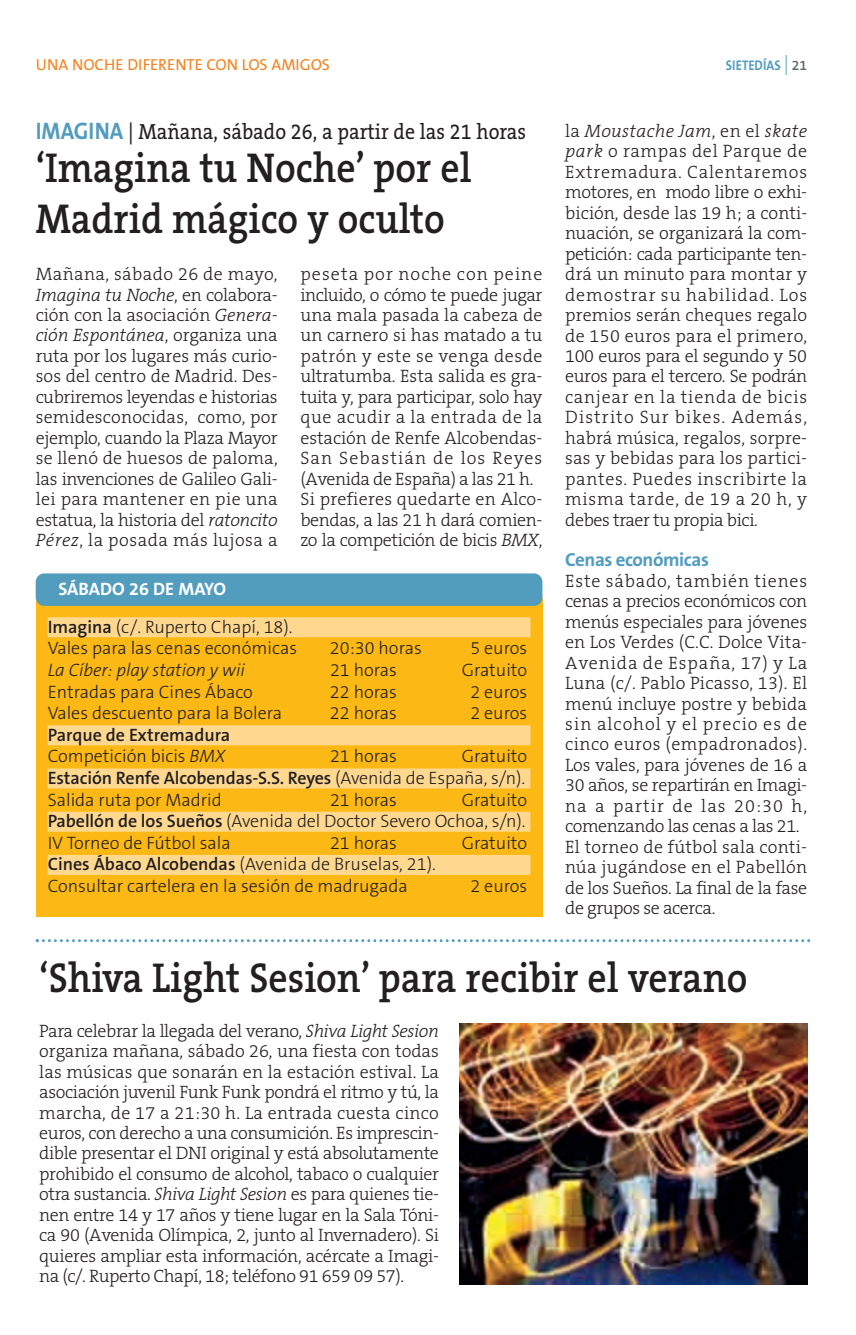
<style>
.page{position:relative;width:856px;height:1335px;background:#fff}
.page>*{position:absolute;margin:0;border:0;box-sizing:border-box;transform-origin:0 0}
.t1{font:600 42px/50.4px "The Serif B6";color:#231f20;scale:.9 1}
.t2{font:22px "The Serif B5 Plain";color:#231f20;scale:.9 1}
.t3{font:700 19px "The Sans B7";letter-spacing:-.02em;color:#529cbe}
.t4{font:300 18px/20.4px "The Serif B3";color:#231f20;text-align:justify}
.t5{font:300 18px/21.6px "The Sans B3";color:#231f20}
.t6{font:600 18px/21.6px "The Sans B6";color:#231f20}
.t7{font:italic 300 18px "The Sans B3";color:#231f20}
.t8{font:700 18px "The Sans B7";color:#fff}
.t9{font:16px "The Sans B5 Plain";color:#f58220}
.t10{font:700 14px "The Sans B7";color:#529cbe;scale:.9 1}
.s1{font-family:"The Sans B3";font-weight:300;font-size:20px}
.s2{font-family:"The Sans B6";font-weight:600;color:#5d6e65}
.s3{font-family:"The Sans B7";font-weight:700;font-size:24px;color:#529cbe}
.s4{font-style:italic}
.s5{font-family:"The Sans B6";font-weight:600}
.s6{font-family:"The Sans B3";font-weight:300}
.s7{font-family:"The Sans B3";font-weight:300;font-style:italic}
</style>
<div class="page">
<svg style="left:35px;top:573px;width:776px;height:712px"></svg>
<p class="t9" style="left:36px;top:58px;width:296px">UNA NOCHE DIFERENTE CON LOS AMIGOS</p>
<p class="t10" style="left:725px;top:59px;width:92px">SIETEDÍAS <span class="s1">|</span> <span class="s2">21</span></p>
<p class="t2" style="left:36px;top:122px;width:546px"><span class="s3">IMAGINA</span> | Mañana, sábado 26, a partir de las 21 horas</p>
<p class="t1" style="left:36px;top:146px;width:486px">‘Imagina tu Noche’ por el<br>Madrid mágico y oculto</p>
<p class="t4" style="left:36px;top:265px;width:243px">Mañana, sábado 26 de mayo, <span class="s4">Imagina tu Noche</span>, en colabora&shy;ción con la asociación <span class="s4">Genera&shy;ción Espontánea</span>, organiza una ruta por los lugares más curio&shy;sos del centro de Madrid. Des&shy;cubriremos leyendas e historias semidesconocidas, como, por ejemplo, cuando la Plaza Mayor se llenó de huesos de paloma, las invenciones de Galileo Gali&shy;lei para mantener en pie una estatua, la historia del <span class="s4">ratoncito Pérez</span>, la posada más lujosa a</p>
<p class="t4" style="left:300px;top:265px;width:243px;text-align:left">peseta por noche con peine incluido, o cómo te puede jugar una mala pasada la cabeza de un carnero si has matado a tu patrón y este se venga desde ultratumba. Esta salida es gra&shy;tuita y, para participar, solo hay que acudir a la entrada de la estación de Renfe Alcobendas-<br>San Sebastián de los Reyes (Avenida de España) a las 21 h.<br>Si prefieres quedarte en Alco&shy;bendas, a las 21 h dará comien&shy;zo la competición de bicis <span class="s4">BMX</span>,</p>
<p class="t8" style="left:58px;top:581px;width:169px">SÁBADO 26 DE MAYO</p>
<p class="t5" style="left:48px;top:617px;width:251px"><span class="s5">Imagina</span> (c/. Ruperto Chapí, 18).<br>Vales para las cenas económicas</p>
<p class="t5" style="left:330px;top:638px;width:93px">20:30 horas</p>
<p class="t5" style="left:470px;top:638px;width:58px">5 euros</p>
<p class="t7" style="left:48px;top:662px;width:199px">La Cíber: play station y wii</p>
<p class="t5" style="left:330px;top:660px;width:68px">21 horas</p>
<p class="t5" style="left:462px;top:660px;width:67px">Gratuito</p>
<p class="t5" style="left:48px;top:682px;width:207px">Entradas para Cines Ábaco</p>
<p class="t5" style="left:330px;top:682px;width:68px">22 horas</p>
<p class="t5" style="left:470px;top:682px;width:58px">2 euros</p>
<p class="t5" style="left:48px;top:703px;width:236px">Vales descuento para la Bolera</p>
<p class="t5" style="left:330px;top:703px;width:68px">22 horas</p>
<p class="t5" style="left:470px;top:703px;width:58px">2 euros</p>
<p class="t6" style="left:48px;top:725px;width:184px">Parque de Extremadura<br><span class="s6">Competición bicis</span> <span class="s7">BMX</span></p>
<p class="t5" style="left:330px;top:746px;width:68px">21 horas</p>
<p class="t5" style="left:48px;top:746px;width:481px;text-indent:414px">Gratuito<br><span class="s5">Estación Renfe Alcobendas-S.S. Reyes</span> (Avenida de España, s/n).<br>Salida ruta por Madrid</p>
<p class="t5" style="left:330px;top:790px;width:68px">21 horas</p>
<p class="t5" style="left:48px;top:790px;width:481px;text-align:justify;text-indent:414px">Gratuito <span class="s5">Pabellón de los Sueños</span> (Avenida del Doctor Severo Ochoa, s/n).<br>IV Torneo de Fútbol sala</p>
<p class="t5" style="left:330px;top:833px;width:68px">21 horas</p>
<p class="t5" style="left:462px;top:833px;width:67px">Gratuito</p>
<p class="t5" style="left:48px;top:854px;width:389px"><span class="s5">Cines Ábaco Alcobendas</span> (Avenida de Bruselas, 21).<br>Consultar cartelera en la sesión de madrugada</p>
<p class="t5" style="left:470px;top:876px;width:58px">2 euros</p>
<p class="t4" style="left:565px;top:122px;width:243px">la <span class="s4">Moustache Jam</span>, en el <span class="s4">skate park</span> o rampas del Parque de Extremadura. Calentaremos motores, en modo libre o exhi&shy;bición, desde las 19 h; a conti&shy;nuación, se organizará la com&shy;petición: cada participante ten&shy;drá un minuto para montar y demostrar su habilidad. Los premios serán cheques regalo de 150 euros para el primero, 100 euros para el segundo y 50 euros para el tercero. Se podrán canjear en la tienda de bicis Distrito Sur bikes. Además, habrá música, regalos, sorpre&shy;sas y bebidas para los partici&shy;pantes. Puedes inscribirte la misma tarde, de 19 a 20 h, y debes traer tu propia bici.</p>
<p class="t3" style="left:565px;top:551px;width:145px">Cenas económicas</p>
<p class="t4" style="left:565px;top:572px;width:243px;text-align:left">Este sábado, también tienes cenas a precios económicos con menús especiales para jóvenes en Los Verdes (C.C. Dolce Vita-<br>Avenida de España, 17) y La<br>Luna (c/. Pablo Picasso, 13). El menú incluye postre y bebida sin alcohol y el precio es de cinco euros (empadronados).<br>Los vales, para jóvenes de 16 a<br>30 años, se repartirán en Imagi&shy;na a partir de las 20:30 h, comenzando las cenas a las 21.<br>El torneo de fútbol sala conti&shy;núa jugándose en el Pabellón de los Sueños. La final de la fase de grupos se acerca.</p>
<p class="t1" style="left:39px;top:955px;width:788px">‘Shiva Light Sesion’ para recibir el verano</p>
<p class="t4" style="left:39px;top:1021px;width:401px">Para celebrar la llegada del verano, <span class="s4">Shiva Light Sesion </span>organiza mañana, sábado 26, una fiesta con todas las músicas que sonarán en la estación estival. La asociación juvenil Funk Funk pondrá el ritmo y tú, la marcha, de 17 a 21:30 h. La entrada cuesta cinco euros, con derecho a una consumición. Es imprescin&shy;dible presentar el DNI original y está absolutamente prohibido el consumo de alcohol, tabaco o cualquier otra sustancia. <span class="s4">Shiva Light Sesion</span> es para quienes tie&shy;nen entre 14 y 17 años y tiene lugar en la Sala Tóni&shy;ca 90 (Avenida Olímpica, 2, junto al Invernadero). Si quieres ampliar esta información, acércate a Imagi&shy;na (c/. Ruperto Chapí, 18; teléfono 91 659 09 57).</p>
</div>
